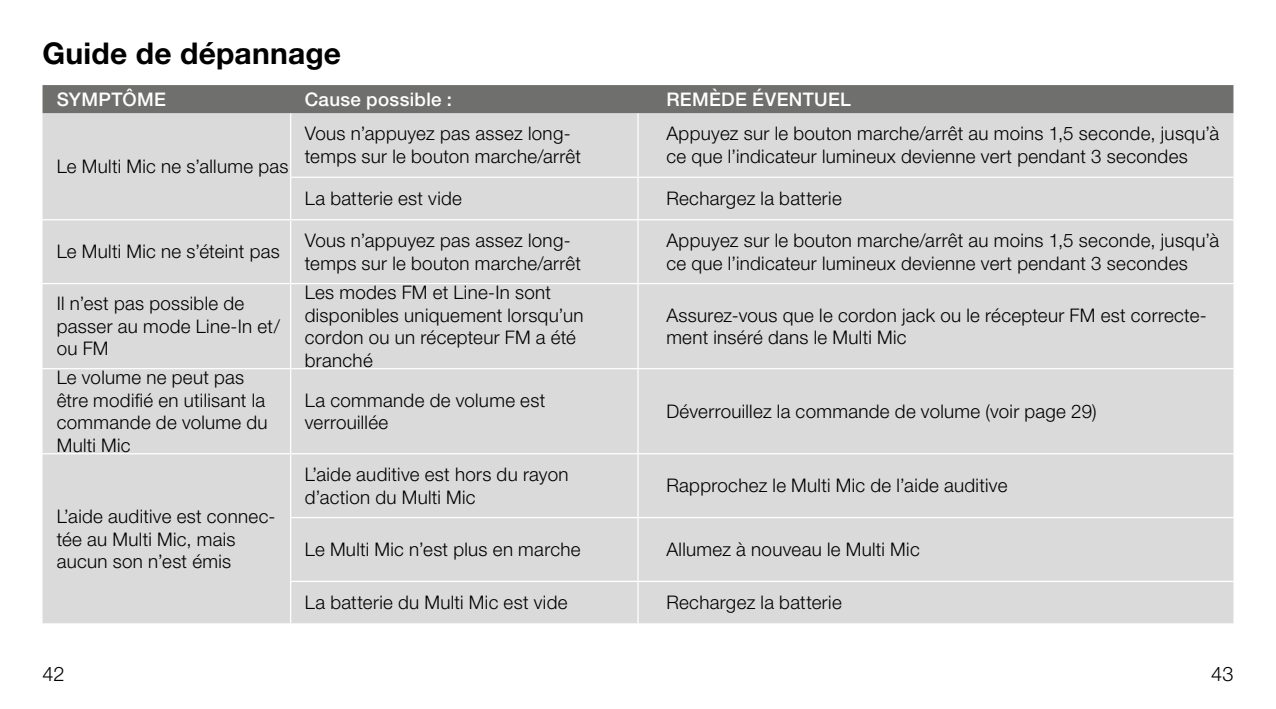
<style>
.page{position:relative;width:1276px;height:709px;background:#fff}
.page>*{position:absolute;margin:0;border:0;box-sizing:border-box;transform-origin:0 0}
.t1{font:700 30px "Helvetica Neue LT Pro";letter-spacing:.01em;color:#000}
.t2{font:300 20px "Helvetica Neue LT Pro";color:#000}
.t3{font:300 18.75px/22.5px "Helvetica Neue LT Pro";letter-spacing:.015em;color:#000}
.t4{font:500 18.75px "Helvetica Neue LT Pro";letter-spacing:.02em;color:#fff}
</style>
<div class="page">
<div style="left:43px;top:85px;width:1190px;height:28px;background:#6f6f6e"></div>
<div style="left:43px;top:113px;width:1190px;height:510px;background:#dadada"></div>
<hr style="left:290px;top:113px;width:1px;height:64px;background:#fff">
<hr style="left:637px;top:113px;width:1px;height:64px;background:#fff">
<hr style="left:290px;top:177px;width:348px;height:1px;background:#fff">
<hr style="left:290px;top:178px;width:1px;height:41px;background:#fff">
<hr style="left:638px;top:177px;width:595px;height:1px;background:#fff">
<hr style="left:637px;top:178px;width:1px;height:41px;background:#fff">
<hr style="left:43px;top:219px;width:248px;height:1px;background:#fff">
<hr style="left:291px;top:219px;width:347px;height:1px;background:#fff">
<hr style="left:290px;top:220px;width:1px;height:63px;background:#fff">
<hr style="left:638px;top:219px;width:595px;height:1px;background:#fff">
<hr style="left:637px;top:220px;width:1px;height:63px;background:#fff">
<hr style="left:43px;top:283px;width:248px;height:1px;background:#fff">
<hr style="left:291px;top:283px;width:347px;height:1px;background:#fff">
<hr style="left:290px;top:284px;width:1px;height:84px;background:#fff">
<hr style="left:638px;top:283px;width:595px;height:1px;background:#fff">
<hr style="left:637px;top:284px;width:1px;height:84px;background:#fff">
<hr style="left:43px;top:368px;width:248px;height:1px;background:#fff">
<hr style="left:291px;top:368px;width:347px;height:1px;background:#fff">
<hr style="left:290px;top:369px;width:1px;height:84px;background:#fff">
<hr style="left:638px;top:368px;width:595px;height:1px;background:#fff">
<hr style="left:637px;top:369px;width:1px;height:84px;background:#fff">
<hr style="left:43px;top:453px;width:248px;height:1px;background:#fff">
<hr style="left:291px;top:453px;width:347px;height:1px;background:#fff">
<hr style="left:290px;top:454px;width:1px;height:63px;background:#fff">
<hr style="left:638px;top:453px;width:595px;height:1px;background:#fff">
<hr style="left:637px;top:454px;width:1px;height:63px;background:#fff">
<hr style="left:290px;top:517px;width:348px;height:1px;background:#fff">
<hr style="left:290px;top:518px;width:1px;height:62px;background:#fff">
<hr style="left:638px;top:517px;width:595px;height:1px;background:#fff">
<hr style="left:637px;top:518px;width:1px;height:62px;background:#fff">
<hr style="left:290px;top:580px;width:348px;height:2px;background:#fff">
<hr style="left:290px;top:582px;width:1px;height:41px;background:#fff">
<hr style="left:638px;top:580px;width:595px;height:2px;background:#fff">
<hr style="left:637px;top:582px;width:1px;height:41px;background:#fff">
<h1 class="t1" style="left:43px;top:35px;width:300px">Guide de dépannage</h1>
<p class="t4" style="left:57px;top:88px;width:111px">SYMPTÔME</p>
<p class="t4" style="left:305px;top:88px;width:149px">Cause possible :</p>
<p class="t4" style="left:666px;top:88px;width:186px">REMÈDE ÉVENTUEL</p>
<p class="t3" style="left:57px;top:155px;width:233px">Le Multi Mic ne s’allume pas</p>
<p class="t3" style="left:305px;top:122px;width:278px">Vous n’appuyez pas assez long&shy;temps sur le bouton marche/arrêt</p>
<p class="t3" style="left:666px;top:122px;width:554px">Appuyez sur le bouton marche/arrêt au moins 1,5 seconde, jusqu’à ce que l’indicateur lumineux devienne vert pendant 3 secondes</p>
<p class="t3" style="left:305px;top:187px;width:159px">La batterie est vide</p>
<p class="t3" style="left:666px;top:187px;width:177px">Rechargez la batterie</p>
<p class="t3" style="left:57px;top:240px;width:225px">Le Multi Mic ne s’éteint pas</p>
<p class="t3" style="left:305px;top:229px;width:278px">Vous n’appuyez pas assez long&shy;temps sur le bouton marche/arrêt</p>
<p class="t3" style="left:666px;top:229px;width:554px">Appuyez sur le bouton marche/arrêt au moins 1,5 seconde, jusqu’à ce que l’indicateur lumineux devienne vert pendant 3 secondes</p>
<p class="t3" style="left:57px;top:292px;width:225px">Il n’est pas possible de passer au mode Line-In et/ ou FM</p>
<p class="t3" style="left:305px;top:281px;width:280px">Les modes FM et Line-In sont disponibles uniquement lorsqu’un cordon ou un récepteur FM a été branché</p>
<p class="t3" style="left:666px;top:303px;width:542px">Assurez-vous que le cordon jack ou le récepteur FM est correcte&shy;ment inséré dans le Multi Mic</p>
<p class="t3" style="left:57px;top:366px;width:212px">Le volume ne peut pas être modifié en utilisant la commande de volume du<br>Multi Mic</p>
<p class="t3" style="left:57px;top:504px;width:220px">L’aide auditive est connec&shy;tée au Multi Mic, mais aucun son n’est émis</p>
<p class="t3" style="left:305px;top:388px;width:242px">La commande de volume est verrouillée</p>
<p class="t3" style="left:666px;top:399px;width:432px">Déverrouillez la commande de volume (voir page 29)</p>
<p class="t3" style="left:305px;top:463px;width:265px">L’aide auditive est hors du rayon d’action du Multi Mic</p>
<p class="t3" style="left:666px;top:474px;width:342px">Rapprochez le Multi Mic de l’aide auditive</p>
<p class="t3" style="left:305px;top:538px;width:277px">Le Multi Mic n’est plus en marche</p>
<p class="t3" style="left:666px;top:538px;width:255px">Allumez à nouveau le Multi Mic</p>
<p class="t3" style="left:305px;top:591px;width:264px">La batterie du Multi Mic est vide</p>
<p class="t3" style="left:666px;top:591px;width:177px">Rechargez la batterie</p>
<p class="t2" style="left:43px;top:661px;width:24px">42</p>
<p class="t2" style="left:1211px;top:661px;width:24px">43</p>
</div>
